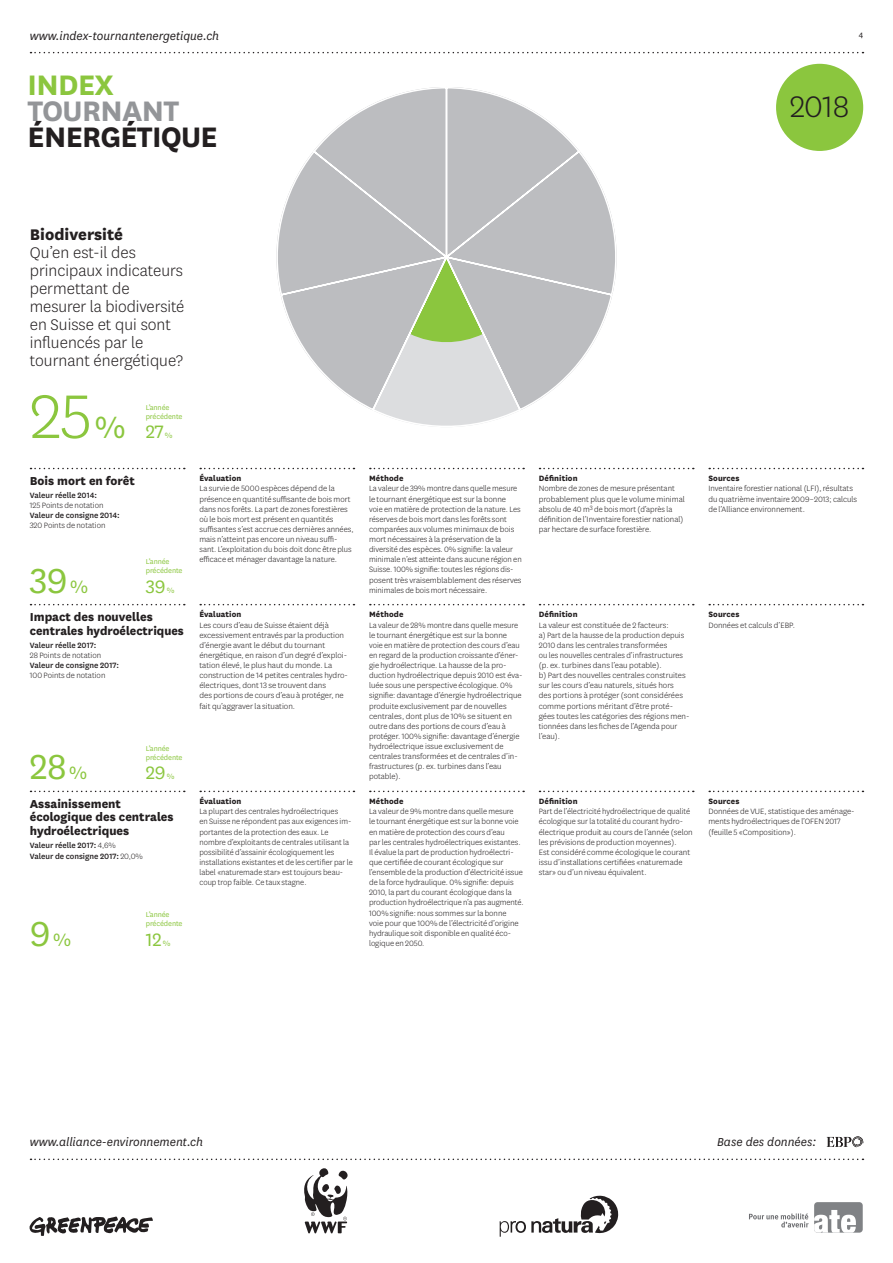
<style>
.page{position:relative;width:893px;height:1263px;background:#fff}
.page>*{position:absolute;margin:0;border:0;box-sizing:border-box;transform-origin:0 0}
.t1{font:300 72px "National";color:#8bc63e}
.t2{font:40.5px "National";color:#8bc63e}
.t3{font:300 34.8px "National";color:#231f20}
.t4{font:700 33px "National";letter-spacing:-.02em;color:#231f20}
.t5{font:700 33px "National";letter-spacing:-.02em;color:#939598}
.t6{font:700 33px "National";letter-spacing:-.02em;color:#8bc63e}
.t7{font:21px "National";letter-spacing:-.01em;color:#8bc63e}
.t8{font:300 18px/18px "National";color:#231f20}
.t9{font:800 18px "National";color:#231f20}
.t10{font:800 13.5px/14px "National";color:#231f20}
.t11{font:italic 13.5px "National";color:#231f20}
.t12{font:300 9px/10.2px "National";color:#231f20}
.t13{font:500 9px/10.2px "National";color:#231f20}
.t14{font:800 9px "National";letter-spacing:.01em;color:#231f20}
.t15{font:9px "National";color:#8bc63e}
.t16{font:9px "National";color:#231f20}
.t17{font:8.25px/9px "National";letter-spacing:-.01em;color:#8bc63e}
.s1{font-weight:400;font-size:36px}
.s2{font-size:21px}
.s3{font-weight:300}
</style>
<div class="page">
<svg style="left:31px;top:52px;width:832px;height:1px"></svg>
<div style="left:776px;top:64px;width:87px;height:87px;background:#8bc63e;border-radius:50%"></div>
<svg style="left:827px;top:1136px;width:37px;height:11px"></svg>
<svg style="left:31px;top:1158px;width:832px;height:2px"></svg>
<div style="left:814px;top:1202px;width:49px;height:30px;background:#808285;border-radius:3px"></div>
<svg style="left:749px;top:1210px;width:107px;height:22px"></svg>
<svg style="left:30px;top:1216px;width:123px;height:20px"></svg>
<svg style="left:500px;top:1195px;width:119px;height:42px"></svg>
<svg style="left:304px;top:1168px;width:44px;height:65px"></svg>
<svg style="left:276px;top:87px;width:341px;height:339px"></svg>
<svg style="left:31px;top:468px;width:154px;height:1px"></svg>
<svg style="left:200px;top:468px;width:154px;height:1px"></svg>
<svg style="left:370px;top:468px;width:154px;height:1px"></svg>
<svg style="left:539px;top:468px;width:155px;height:1px"></svg>
<svg style="left:709px;top:468px;width:154px;height:1px"></svg>
<svg style="left:31px;top:604px;width:154px;height:1px"></svg>
<svg style="left:200px;top:604px;width:154px;height:1px"></svg>
<svg style="left:370px;top:604px;width:154px;height:1px"></svg>
<svg style="left:539px;top:604px;width:155px;height:1px"></svg>
<svg style="left:709px;top:604px;width:154px;height:1px"></svg>
<svg style="left:31px;top:791px;width:154px;height:1px"></svg>
<svg style="left:200px;top:791px;width:154px;height:1px"></svg>
<svg style="left:370px;top:791px;width:154px;height:1px"></svg>
<svg style="left:539px;top:791px;width:155px;height:1px"></svg>
<svg style="left:709px;top:791px;width:154px;height:1px"></svg>
<h3 class="t11" style="left:30px;top:27px;width:191px">www.index-tournantenergetique.ch</h3>
<h3 class="t6" style="left:28px;top:62px;width:88px">INDEX</h3>
<h3 class="t5" style="left:28px;top:88px;width:153px">TOURNANT</h3>
<h3 class="t4" style="left:28px;top:114px;width:192px">ÉNERGÉTIQUE</h3>
<p class="t16" style="left:859px;top:28px;width:6px">4</p>
<h3 class="t3" style="left:790px;top:85px;width:61px">2018</h3>
<h3 class="t9" style="left:30px;top:221px;width:95px">Biodiversité</h3>
<h3 class="t8" style="left:30px;top:243px;width:156px">Qu’en est-il des principaux indicateurs permettant de mesurer la biodiversité en Suisse et qui sont influencés par le tournant énergétique?</h3>
<h1 class="t1" style="left:30px;top:371px;width:97px">25<span class="s1">%</span></h1>
<p class="t17" style="left:146px;top:402px;width:38px">L’année précédente</p>
<h3 class="t7" style="left:146px;top:418px;width:19px">27</h3>
<p class="t15" style="left:165px;top:429px;width:9px">%</p>
<h3 class="t10" style="left:30px;top:472px;width:107px">Bois mort en forêt</h3>
<p class="t13" style="left:30px;top:489px;width:69px">Valeur réelle 2014:</p>
<p class="t12" style="left:30px;top:500px;width:75px">125 Points de notation</p>
<p class="t13" style="left:30px;top:510px;width:92px">Valeur de consigne 2014:</p>
<p class="t12" style="left:30px;top:520px;width:77px">320 Points de notation</p>
<h2 class="t2" style="left:30px;top:554px;width:60px">39<span class="s2">%</span></h2>
<p class="t17" style="left:146px;top:557px;width:38px">L’année précédente</p>
<h3 class="t7" style="left:146px;top:572px;width:21px">39</h3>
<p class="t15" style="left:167px;top:584px;width:9px">%</p>
<h3 class="t10" style="left:30px;top:609px;width:156px">Impact des nouvelles centrales hydroélectriques</h3>
<p class="t13" style="left:30px;top:639px;width:68px">Valeur réelle 2017:</p>
<p class="t12" style="left:30px;top:650px;width:73px">28 Points de notation</p>
<p class="t13" style="left:30px;top:660px;width:91px">Valeur de consigne 2017:</p>
<p class="t12" style="left:30px;top:670px;width:77px">100 Points de notation</p>
<h2 class="t2" style="left:30px;top:741px;width:59px">28<span class="s2">%</span></h2>
<p class="t17" style="left:146px;top:743px;width:38px">L’année précédente</p>
<h3 class="t7" style="left:146px;top:759px;width:21px">29</h3>
<p class="t15" style="left:167px;top:771px;width:9px">%</p>
<h3 class="t10" style="left:30px;top:795px;width:145px">Assainissement écologique des centrales hydroélectriques</h3>
<p class="t13" style="left:30px;top:840px;width:115px">Valeur réelle 2017: <span class="s3">4,6%<br></span>Valeur de consigne 2017: <span class="s3">20,0%</span></p>
<h2 class="t2" style="left:30px;top:907px;width:43px">9<span class="s2">%</span></h2>
<p class="t17" style="left:146px;top:910px;width:38px">L’année précédente</p>
<h3 class="t7" style="left:146px;top:926px;width:17px">12</h3>
<p class="t15" style="left:163px;top:937px;width:9px">%</p>
<p class="t14" style="left:199px;top:472px;width:44px">Évaluation</p>
<p class="t12" style="left:199px;top:483px;width:156px">La survie de 5000 espèces dépend de la présence en quantité suffisante de bois mort dans nos forêts. La part de zones forestières où le bois mort est présent en quantités suffisantes s’est accrue ces dernières années, mais n’atteint pas encore un niveau suffi&shy;sant. L’exploitation du bois doit donc être plus efficace et ménager davantage la nature.</p>
<p class="t14" style="left:199px;top:608px;width:44px">Évaluation</p>
<p class="t12" style="left:199px;top:619px;width:149px">Les cours d’eau de Suisse étaient déjà excessivement entravés par la production d’énergie avant le début du tournant énergétique, en raison d’un degré d’exploi&shy;tation élevé, le plus haut du monde. La construction de 14 petites centrales hydro&shy;électriques, dont 13 se trouvent dans<br>des portions de cours d’eau à protéger, ne fait qu’aggraver la situation.</p>
<p class="t14" style="left:199px;top:795px;width:44px">Évaluation</p>
<p class="t12" style="left:199px;top:806px;width:155px">La plupart des centrales hydroélectriques<br>en Suisse ne répondent pas aux exigences im&shy;portantes de la protection des eaux. Le nombre d’exploitants de centrales utilisant la possibilité d’assainir écologiquement les installations existantes et de les certifier par le label «naturemade star» est toujours beau&shy;coup trop faible. Ce taux stagne.</p>
<p class="t14" style="left:369px;top:472px;width:36px">Méthode</p>
<p class="t12" style="left:369px;top:483px;width:154px">La valeur de 39% montre dans quelle mesure le tournant énergétique est sur la bonne voie en matière de protection de la nature. Les réserves de bois mort dans les forêts sont comparées aux volumes minimaux de bois mort nécessaires à la préservation de la diversité des espèces. 0% signifie: la valeur minimale n’est atteinte dans aucune région en Suisse. 100% signifie: toutes les régions dis&shy;posent très vraisemblablement des réserves minimales de bois mort nécessaire.</p>
<p class="t14" style="left:369px;top:608px;width:36px">Méthode</p>
<p class="t12" style="left:369px;top:619px;width:155px">La valeur de 28% montre dans quelle mesure le tournant énergétique est sur la bonne voie en matière de protection des cours d’eau en regard de la production croissante d’éner&shy;gie hydroélectrique. La hausse de la pro&shy;duction hydroélectrique depuis 2010 est éva&shy;luée sous une perspective écologique. 0% signifie: davantage d’énergie hydroélectrique produite exclusivement par de nouvelles centrales, dont plus de 10% se situent en outre dans des portions de cours d’eau à protéger. 100% signifie: davantage d’énergie hydroélectrique issue exclusivement de centrales transformées et de centrales d’in&shy;frastructures (p. ex. turbines dans l’eau potable).</p>
<p class="t14" style="left:369px;top:795px;width:36px">Méthode</p>
<p class="t12" style="left:369px;top:806px;width:156px">La valeur de 9% montre dans quelle mesure<br>le tournant énergétique est sur la bonne voie en matière de protection des cours d’eau<br>par les centrales hydroélectriques existantes.<br>Il évalue la part de production hydroélectri&shy;que certifiée de courant écologique sur l’ensemble de la production d’électricité issue de la force hydraulique. 0% signifie: depuis 2010, la part du courant écologique dans la production hydroélectrique n’a pas augmenté.<br>100% signifie: nous sommes sur la bonne<br>voie pour que 100% de l’électricité d’origine hydraulique soit disponible en qualité éco&shy;logique en 2050.</p>
<p class="t14" style="left:539px;top:472px;width:40px">Définition</p>
<p class="t12" style="left:539px;top:483px;width:148px">Nombre de zones de mesure présentant probablement plus que le volume minimal absolu de 40 m<sup>3</sup> de bois mort (d’après la définition de l’Inventaire forestier national) par hectare de surface forestière.</p>
<p class="t14" style="left:539px;top:608px;width:40px">Définition</p>
<p class="t12" style="left:539px;top:619px;width:152px">La valeur est constituée de 2 facteurs:<br>a) Part de la hausse de la production depuis 2010 dans les centrales transformées<br>ou les nouvelles centrales d’infrastructures (p. ex. turbines dans l’eau potable).<br>b) Part des nouvelles centrales construites sur les cours d’eau naturels, situés hors<br>des portions à protéger (sont considérées comme portions méritant d’être proté&shy;gées toutes les catégories des régions men&shy;tionnées dans les fiches de l’Agenda pour l’eau).</p>
<p class="t14" style="left:539px;top:795px;width:40px">Définition</p>
<p class="t12" style="left:539px;top:806px;width:155px">Part de l’électricité hydroélectrique de qualité écologique sur la totalité du courant hydro&shy;électrique produit au cours de l’année (selon les prévisions de production moyennes).<br>Est considéré comme écologique le courant issu d’installations certifiées «naturemade star» ou d’un niveau équivalent.</p>
<p class="t14" style="left:708px;top:472px;width:33px">Sources</p>
<p class="t12" style="left:708px;top:483px;width:150px">Inventaire forestier national (LFI), résultats du quatrième inventaire 2009–2013; calculs de l’Alliance environnement.</p>
<p class="t14" style="left:708px;top:608px;width:33px">Sources</p>
<p class="t12" style="left:708px;top:619px;width:88px">Données et calculs d’EBP.</p>
<p class="t14" style="left:708px;top:795px;width:33px">Sources</p>
<p class="t12" style="left:708px;top:806px;width:148px">Données de VUE, statistique des aménage&shy;ments hydroélectriques de l’OFEN 2017 (feuille 5 «Composition»).</p>
<h3 class="t11" style="left:30px;top:1134px;width:175px">www.alliance-environnement.ch</h3>
<h3 class="t11" style="left:717px;top:1134px;width:101px">Base des données:</h3>
</div>
